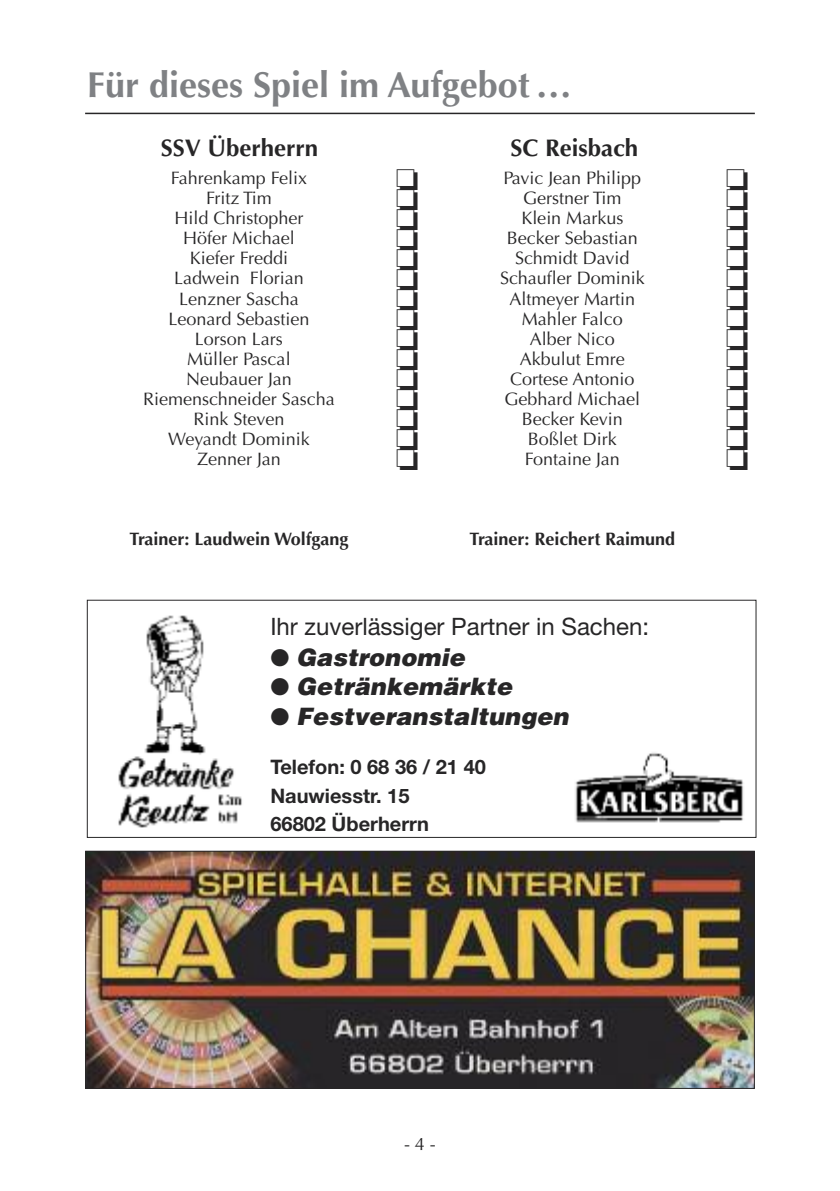
<style>
.page{position:relative;width:840px;height:1191px;background:#fff}
.page>*{position:absolute;margin:0;border:0;box-sizing:border-box;transform-origin:0 0}
.t1{font:700 36px "Optima";color:#7f8184}
.t2{font:italic 900 24px "Helvetica";letter-spacing:.005em;color:#272627}
.t3{font:24px "Helvetica Neue";color:#272627}
.t4{font:700 24px "Optima";color:#272627}
.t5{font:700 20px/28.6px "Helvetica Neue";color:#272627}
.t6{font:18px/20px "Optima";color:#272627;text-align:center}
.t7{font:700 18px "Optima";color:#272627}
</style>
<div class="page">
<div style="left:87px;top:599px;width:669px;height:239px;border:1px solid #272627"></div>
<img style="left:87px;top:852px;width:665px;height:235px">
<div style="left:85px;top:850px;width:669px;height:239px;border:1px solid #272627"></div>
<img style="left:118px;top:615px;width:124px;height:213px">
<img style="left:575px;top:752px;width:169px;height:71px">
<hr style="left:85px;top:113px;width:669px;height:1px;background:#272627">
<h1 class="t1" style="left:87px;top:70px;width:486px">Für dieses Spiel im Aufgebot …</h1>
<h2 class="t4" style="left:161px;top:138px;width:159px">SSV Überherrn</h2>
<h2 class="t4" style="left:510px;top:138px;width:129px">SC Reisbach</h2>
<p class="t6" style="left:143px;top:170px;width:193px">Fahrenkamp Felix<br>Fritz Tim<br>Hild Christopher<br>Höfer Michael<br>Kiefer Freddi<br>Ladwein Florian<br>Lenzner Sascha<br>Leonard Sebastien<br>Lorson Lars<br>Müller Pascal<br>Neubauer Jan<br>Riemenschneider Sascha<br>Rink Steven<br>Weyandt Dominik<br>Zenner Jan</p>
<p class="t6" style="left:499px;top:170px;width:146px">Pavic Jean Philipp<br>Gerstner Tim<br>Klein Markus<br>Becker Sebastian<br>Schmidt David<br>Schaufler Dominik<br>Altmeyer Martin<br>Mahler Falco<br>Alber Nico<br>Akbulut Emre<br>Cortese Antonio<br>Gebhard Michael<br>Becker Kevin<br>Boßlet Dirk<br>Fontaine Jan</p>
<p class="t7" style="left:129px;top:531px;width:220px">Trainer: Laudwein Wolfgang</p>
<p class="t7" style="left:469px;top:531px;width:207px">Trainer: Reichert Raimund</p>
<h2 class="t3" style="left:270px;top:617px;width:380px">Ihr zuverlässiger Partner in Sachen:</h2>
<h2 class="t2" style="left:270px;top:643px;width:196px">● Gastronomie</h2>
<h2 class="t2" style="left:270px;top:673px;width:243px">● Getränkemärkte</h2>
<h2 class="t2" style="left:270px;top:702px;width:299px">● Festveranstaltungen</h2>
<p class="t5" style="left:270px;top:751px;width:217px">Telefon: 0 68 36 / 21 40<br>Nauwiesstr. 15<br>66802 Überherrn</p>
<p class="t6" style="left:404px;top:1135px;width:33px">-4-</p>
</div>
